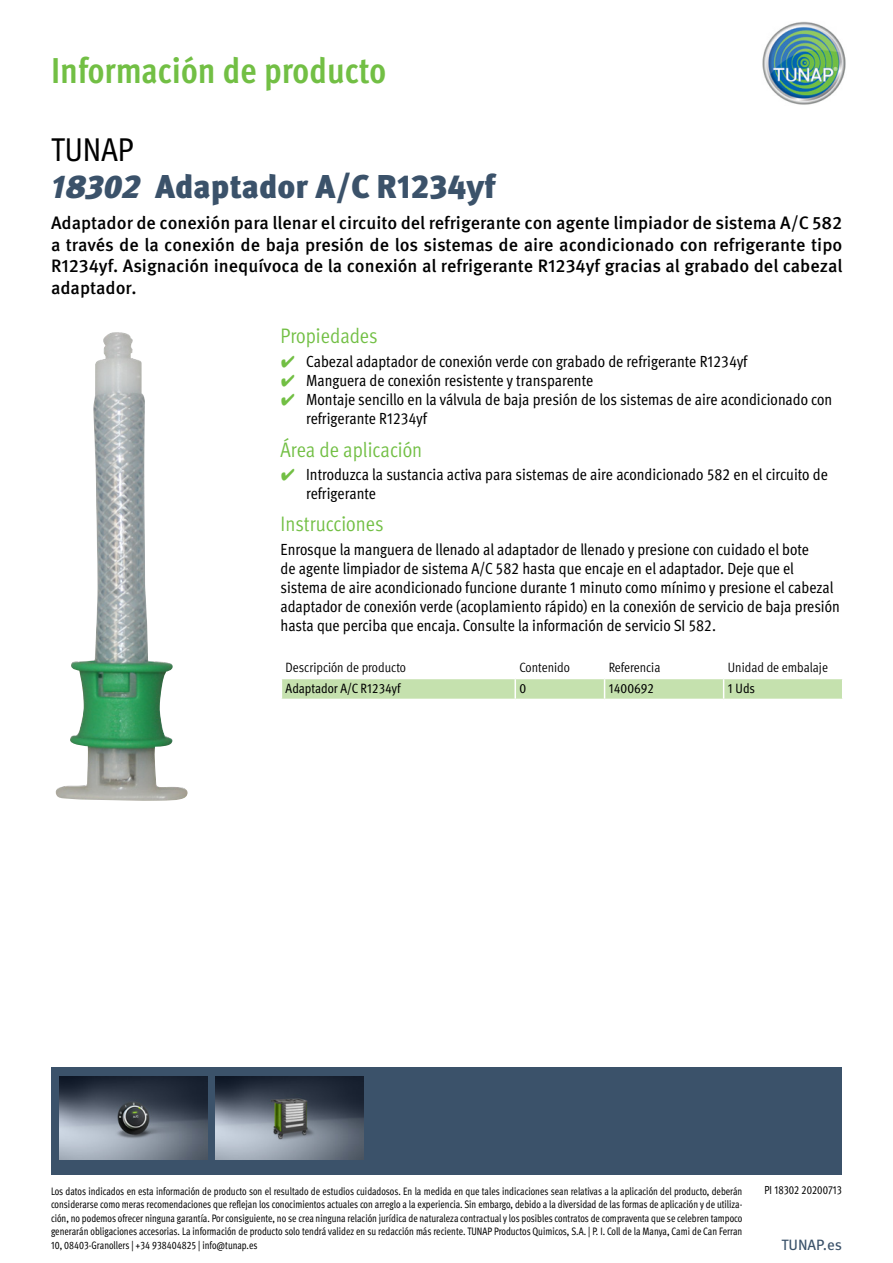
<style>
.page{position:relative;width:893px;height:1263px;background:#fff}
.page>*{position:absolute;margin:0;border:0;box-sizing:border-box;transform-origin:0 0}
.t1{font:700 condensed 36px "Meta Pro";color:#72bf44}
.t2{font:900 33px "Meta Pro";color:#3b526a}
.t3{font:condensed 33px "Meta Pro";color:#000}
.t4{font:condensed 21px "Meta Pro";color:#72bf44}
.t5{font:500 18px/21.6px "Meta Pro";color:#000;text-align:justify}
.t6{font:condensed 16.2px/19px "Meta Pro";color:#000}
.t7{font:15px "Meta Pro";color:#3b526a}
.t8{font:condensed 13.5px "Meta Pro";color:#000}
.t9{font:condensed 13.5px "Meta Pro";color:#000}
.t10{font:condensed 11.7px "Meta Pro";color:#000;scale:.92 1}
.t11{font:condensed 10.8px/13.5px "Meta Pro";color:#000;text-align:justify;scale:.92 1}
.s1{font-style:italic}
.s2{font-family:"Wuerth Global";font-stretch:normal;color:#72bf44}
</style>
<div class="page">
<img style="left:762px;top:21px;width:84px;height:84px">
<div style="left:51px;top:1068px;width:790px;height:107px;background:#3b526a"></div>
<img style="left:59px;top:1076px;width:148px;height:83px">
<img style="left:216px;top:1076px;width:148px;height:83px">
<img style="left:56px;top:332px;width:132px;height:469px">
<svg style="left:281px;top:679px;width:562px;height:20px;background:#c7e2b1"></svg>
<h1 class="t1" style="left:51px;top:43px;width:337px">Información de producto</h1>
<h2 class="t3" style="left:51px;top:125px;width:84px">TUNAP</h2>
<h2 class="t2" style="left:51px;top:161px;width:446px"><span class="s1">18302</span> Adaptador A/C R1234yf</h2>
<p class="t5" style="left:51px;top:211px;width:793px">Adaptador de conexión para llenar el circuito del refrigerante con agente limpiador de sistema A/C 582 a través de la conexión de baja presión de los sistemas de aire acondicionado con refrigerante tipo R1234yf. Asignación inequívoca de la conexión al refrigerante R1234yf gracias al grabado del cabezal adaptador.</p>
<h3 class="t4" style="left:281px;top:321px;width:99px">Propiedades</h3>
<h3 class="t6" style="left:281px;top:350px;width:468px"><span class="s2">✔</span> Cabezal adaptador de conexión verde con grabado de refrigerante R1234yf</h3>
<h3 class="t6" style="left:281px;top:369px;width:314px"><span class="s2">✔</span> Manguera de conexión resistente y transparente</h3>
<h3 class="t6" style="left:306px;top:389px;width:528px;text-indent:-26px"><span class="s2">✔</span> Montaje sencillo en la válvula de baja presión de los sistemas de aire acondicionado con refrigerante R1234yf</h3>
<h3 class="t4" style="left:281px;top:434px;width:143px">Área de aplicación</h3>
<h3 class="t6" style="left:306px;top:463px;width:523px;text-indent:-26px"><span class="s2">✔</span> Introduzca la sustancia activa para sistemas de aire acondicionado 582 en el circuito de refrigerante</h3>
<h3 class="t4" style="left:281px;top:509px;width:104px">Instrucciones</h3>
<p class="t6" style="left:281px;top:538px;width:561px">Enrosque la manguera de llenado al adaptador de llenado y presione con cuidado el bote<br>de agente limpiador de sistema A/C 582 hasta que encaje en el adaptador. Deje que el sistema de aire acondicionado funcione durante 1 minuto como mínimo y presione el cabezal adaptador de conexión verde (acoplamiento rápido) en la conexión de servicio de baja presión hasta que perciba que encaja. Consulte la información de servicio SI 582.</p>
<p class="t8" style="left:286px;top:658px;width:122px">Descripción de producto</p>
<p class="t8" style="left:519px;top:658px;width:52px">Contenido</p>
<p class="t8" style="left:609px;top:658px;width:53px">Referencia</p>
<p class="t8" style="left:728px;top:658px;width:102px">Unidad de embalaje</p>
<p class="t9" style="left:286px;top:678px;width:116px">Adaptador A/C R1234yf</p>
<p class="t9" style="left:519px;top:678px;width:8px">0</p>
<p class="t9" style="left:609px;top:678px;width:47px">1400692</p>
<p class="t9" style="left:728px;top:678px;width:29px">1 Uds</p>
<p class="t11" style="left:51px;top:1183px;width:753px">Los datos indicados en esta información de producto son el resultado de estudios cuidadosos. En la medida en que tales indicaciones sean relativas a la aplicación del producto, deberán considerarse como meras recomendaciones que reflejan los conocimientos actuales con arreglo a la experiencia. Sin embargo, debido a la diversidad de las formas de aplicación y de utiliza&shy;ción, no podemos ofrecer ninguna garantía. Por consiguiente, no se crea ninguna relación jurídica de naturaleza contractual y los posibles contratos de compraventa que se celebren tampoco generarán obligaciones accesorias. La información de producto solo tendrá validez en su redacción más reciente. TUNAP Productos Quimicos, S.A. | P. I. Coll de la Manya, Cami de Can Ferran 10, 08403-Granollers | +34 938404825 | info@tunap.es</p>
<p class="t10" style="left:764px;top:1181px;width:86px">PI 18302 20200713</p>
<h3 class="t7" style="left:781px;top:1233px;width:62px">TUNAP.es</h3>
</div>
